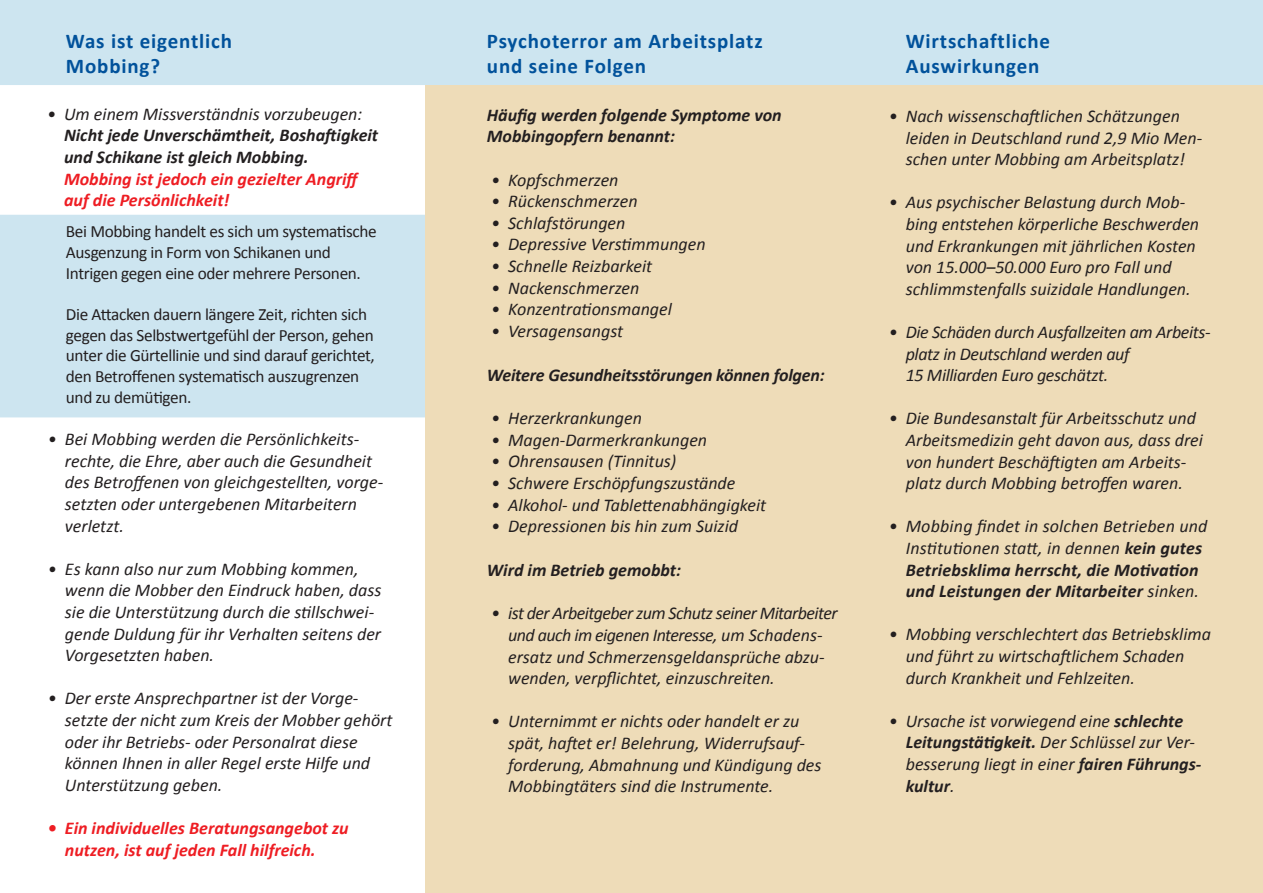
<style>
.page{position:relative;width:1263px;height:893px;background:#fff}
.page>*{position:absolute;margin:0;border:0;box-sizing:border-box;transform-origin:0 0}
.t1{font:700 21px "Calibri";letter-spacing:.04em;color:#01529b}
.t2{font:italic 18px/21.6px "Calibri";color:#231f20}
.Absatzformat_2{font:italic 700 18px/21.6px "Calibri";color:#231f20}
.t3{font:italic 18px/21.6px "Calibri";letter-spacing:-.02em;color:#231f20}
.t4{font:italic 700 18px/21.6px "Calibri";color:#ee1d23}
.t5{font:17.25px/20.7px "Calibri";letter-spacing:-.02em;color:#231f20}
.s1{font-weight:400}
.s2{color:#ee1d23}
.s3{font-weight:700}
</style>
<div class="page">
<div style="left:0;top:0;width:1263px;height:85px;background:#cde5f0"></div>
<div style="left:0;top:215px;width:425px;height:202px;background:#cde5f0"></div>
<div style="left:425px;top:85px;width:421px;height:808px;background:#eedcb8"></div>
<div style="left:846px;top:85px;width:417px;height:808px;background:#eedcb8"></div>
<p class="t1" style="left:66px;top:26px;width:168px">Was ist eigentlich</p>
<p class="t1" style="left:66px;top:51px;width:96px">Mobbing?</p>
<p class="Absatzformat_2" style="left:64px;top:102px;width:316px;text-indent:-17px"><span class="s1">• Um einem Missverständnis vorzubeugen:<br></span>Nicht jede Unverschämtheit, Boshaftigkeit und Schikane ist gleich Mobbing.<br><span class="s2">Mobbing ist jedoch ein gezielter Angriff auf die Persönlichkeit!</span></p>
<p class="Absatzformat_2" style="left:487px;top:103px;width:296px">Häufig werden folgende Symptome von<br>Mobbingopfern benannt:</p>
<p class="t1" style="left:487px;top:26px;width:277px">Psychoterror am Arbeitsplatz</p>
<p class="t1" style="left:487px;top:51px;width:161px">und seine Folgen</p>
<p class="t2" style="left:491px;top:168px;width:129px">• Kopfschmerzen</p>
<p class="t2" style="left:491px;top:190px;width:148px">• Rückenschmerzen</p>
<p class="t2" style="left:491px;top:211px;width:136px">• Schlafstörungen</p>
<p class="t2" style="left:491px;top:233px;width:216px">• Depressive Verstimmungen</p>
<p class="t2" style="left:491px;top:255px;width:162px">• Schnelle Reizbarkeit</p>
<p class="t2" style="left:491px;top:276px;width:150px">• Nackenschmerzen</p>
<p class="t2" style="left:491px;top:298px;width:182px">• Konzentrationsmangel</p>
<p class="t2" style="left:491px;top:319px;width:134px">• Versagensangst</p>
<p class="Absatzformat_2" style="left:487px;top:364px;width:339px">Weitere Gesundheitsstörungen können folgen:</p>
<p class="t2" style="left:491px;top:407px;width:152px">• Herzerkrankungen</p>
<p class="t2" style="left:491px;top:428px;width:218px">• Magen-Darmerkrankungen</p>
<p class="t2" style="left:491px;top:450px;width:187px">• Ohrensausen (Tinnitus)</p>
<p class="t2" style="left:491px;top:471px;width:246px">• Schwere Erschöpfungszustände</p>
<p class="t2" style="left:491px;top:493px;width:277px">• Alkohol- und Tablettenabhängigkeit</p>
<p class="t2" style="left:491px;top:515px;width:248px">• Depressionen bis hin zum Suizid</p>
<p class="t5" style="left:66px;top:221px;width:312px">Bei Mobbing handelt es sich um systematische<br>Ausgenzung in Form von Schikanen und<br>Intrigen gegen eine oder mehrere Personen.</p>
<p class="t5" style="left:66px;top:303px;width:310px">Die Attacken dauern längere Zeit, richten sich gegen das Selbstwertgefühl der Person, gehen unter die Gürtellinie und sind darauf gerichtet, den Betroffenen systematisch auszugrenzen und zu demütigen.</p>
<p class="t2" style="left:65px;top:428px;width:320px;text-indent:-17px">• Bei Mobbing werden die Persönlichkeits&shy;rechte, die Ehre, aber auch die Gesundheit des Betroffenen von gleichgestellten, vorge&shy;setzten oder untergebenen Mitarbeitern verletzt.</p>
<p class="t2" style="left:65px;top:557px;width:318px;text-indent:-17px">• Es kann also nur zum Mobbing kommen, wenn die Mobber den Eindruck haben, dass sie die Unterstützung durch die stillschwei&shy;gende Duldung für ihr Verhalten seitens der Vorgesetzten haben.</p>
<p class="t2" style="left:65px;top:687px;width:329px;text-indent:-17px">• Der erste Ansprechpartner ist der Vorge&shy;setzte der nicht zum Kreis der Mobber gehört oder ihr Betriebs- oder Personalrat diese können Ihnen in aller Regel erste Hilfe und Unterstützung geben.</p>
<p class="t4" style="left:65px;top:816px;width:285px;text-indent:-17px">• Ein individuelles Beratungsangebot zu nutzen, ist auf jeden Fall hilfreich.</p>
<p class="Absatzformat_2" style="left:487px;top:559px;width:196px">Wird im Betrieb gemobbt:</p>
<p class="t2" style="left:508px;top:602px;width:331px;text-indent:-17px">• ist der Arbeitgeber zum Schutz seiner Mitarbeiter und auch im eigenen Interesse, um Schadens&shy;ersatz und Schmerzensgeldansprüche abzu&shy;wenden, verpflichtet, einzuschreiten.</p>
<p class="t2" style="left:508px;top:710px;width:315px;text-indent:-17px">• Unternimmt er nichts oder handelt er zu spät, haftet er! Belehrung, Widerrufsauf&shy;forderung, Abmahnung und Kündigung des Mobbingtäters sind die Instrumente.</p>
<p class="t1" style="left:906px;top:26px;width:146px">Wirtschaftliche</p>
<p class="t1" style="left:906px;top:51px;width:135px">Auswirkungen</p>
<p class="t2" style="left:906px;top:104px;width:298px;text-indent:-17px">• Nach wissenschaftlichen Schätzungen leiden in Deutschland rund 2,9 Mio Men&shy;schen unter Mobbing am Arbeitsplatz!</p>
<p class="t2" style="left:906px;top:191px;width:295px;text-indent:-17px">• Aus psychischer Belastung durch Mob&shy;bing entstehen körperliche Beschwerden und Erkrankungen mit jährlichen Kosten von 15.000–50.000 Euro pro Fall und schlimmstenfalls suizidale Handlungen.</p>
<p class="t3" style="left:906px;top:320px;width:306px;text-indent:-17px">• Die Schäden durch Ausfallzeiten am Arbeits&shy;platz in Deutschland werden auf<br>15 Milliarden Euro geschätzt.</p>
<p class="t2" style="left:906px;top:407px;width:299px;text-indent:-17px">• Die Bundesanstalt für Arbeitsschutz und Arbeitsmedizin geht davon aus, dass drei von hundert Beschäftigten am Arbeits&shy;platz durch Mobbing betroffen waren.</p>
<p class="Absatzformat_2" style="left:906px;top:515px;width:303px;text-indent:-17px"><span class="s1">• Mobbing findet in solchen Betrieben und Institutionen statt, in dennen</span> kein gutes Betriebsklima herrscht, die Motivation und Leistungen der Mitarbeiter <span class="s1">sinken.</span></p>
<p class="t2" style="left:906px;top:623px;width:307px;text-indent:-17px">• Mobbing verschlechtert das Betriebsklima und führt zu wirtschaftlichem Schaden durch Krankheit und Fehlzeiten.</p>
<p class="t2" style="left:906px;top:709px;width:297px;text-indent:-17px">• Ursache ist vorwiegend eine <span class="s3">schlechte Leitungstätigkeit.</span> Der Schlüssel zur Ver&shy;besserung liegt in einer <span class="s3">fairen Führungs&shy;kultur</span>.</p>
</div>
